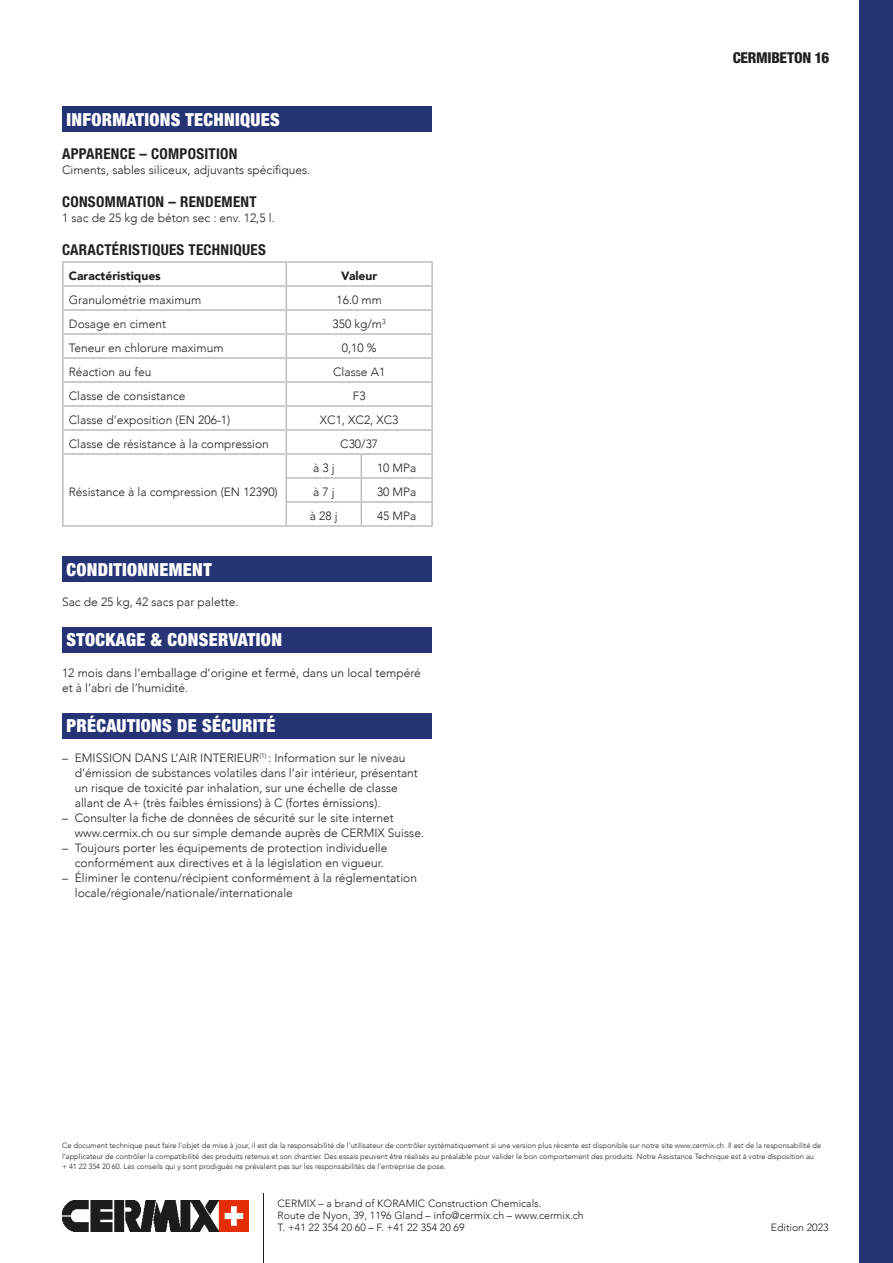
<style>
.page{position:relative;width:893px;height:1263px;background:#fff}
.page>*{position:absolute;margin:0;border:0;box-sizing:border-box;transform-origin:0 0}
.H4_-_Titre_fiche{font:900 condensed 18px "Helvetica Neue LT Std";letter-spacing:.02em;color:#fff}
.H5_-_Sout-Titre_Fich{font:700 condensed 15px "Helvetica Neue LT Std";letter-spacing:.02em;color:#231f20}
.t1{font:800 condensed 15px "Helvetica Neue LT Std";letter-spacing:-.02em;color:#231f20}
.P_-_Texte_courant{font:300 12px/15px "Avenir";color:#231f20}
.P_-_Texte_courant_ce{font:300 12px "Avenir";color:#231f20}
.P_-_Texte_courant-2{font:900 12px "Avenir";color:#231f20}
.P_-_Texte_courant_ce-2{font:900 12px "Avenir";color:#231f20}
.t2{font:300 10.5px/12px "Avenir";color:#231f20}
.t3{font:300 7.5px/10.5px "Avenir";color:#231f20}
</style>
<div class="page">
<div style="left:859px;top:0;width:34px;height:1263px;background:#263374"></div>
<hr style="left:264px;top:1193px;width:1px;height:70px;background:#231f20">
<img style="left:62px;top:1201px;width:187px;height:30px">
<div style="left:62px;top:107px;width:370px;height:25px;background:#263374"></div>
<hr style="left:62px;top:261px;width:224px;height:2px;background:#bcbdc0">
<hr style="left:62px;top:263px;width:2px;height:22px;background:#bcbdc0">
<hr style="left:62px;top:285px;width:224px;height:2px;background:#bcbdc0">
<hr style="left:62px;top:287px;width:2px;height:22px;background:#bcbdc0">
<hr style="left:361px;top:285px;width:72px;height:2px;background:#bcbdc0">
<hr style="left:62px;top:309px;width:224px;height:2px;background:#bcbdc0">
<hr style="left:62px;top:311px;width:2px;height:22px;background:#bcbdc0">
<hr style="left:361px;top:309px;width:72px;height:2px;background:#bcbdc0">
<hr style="left:62px;top:333px;width:224px;height:2px;background:#bcbdc0">
<hr style="left:62px;top:335px;width:2px;height:22px;background:#bcbdc0">
<hr style="left:62px;top:357px;width:224px;height:2px;background:#bcbdc0">
<hr style="left:62px;top:359px;width:2px;height:22px;background:#bcbdc0">
<hr style="left:62px;top:381px;width:224px;height:2px;background:#bcbdc0">
<hr style="left:62px;top:383px;width:2px;height:22px;background:#bcbdc0">
<hr style="left:62px;top:405px;width:224px;height:2px;background:#bcbdc0">
<hr style="left:62px;top:407px;width:2px;height:22px;background:#bcbdc0">
<hr style="left:62px;top:429px;width:224px;height:2px;background:#bcbdc0">
<hr style="left:62px;top:431px;width:2px;height:22px;background:#bcbdc0">
<hr style="left:286px;top:261px;width:75px;height:2px;background:#bcbdc0">
<hr style="left:361px;top:261px;width:72px;height:2px;background:#bcbdc0">
<hr style="left:431px;top:263px;width:2px;height:22px;background:#bcbdc0">
<hr style="left:431px;top:287px;width:2px;height:22px;background:#bcbdc0">
<hr style="left:431px;top:311px;width:2px;height:22px;background:#bcbdc0">
<hr style="left:431px;top:455px;width:2px;height:22px;background:#bcbdc0">
<hr style="left:431px;top:479px;width:2px;height:22px;background:#bcbdc0">
<hr style="left:431px;top:503px;width:2px;height:22px;background:#bcbdc0">
<hr style="left:286px;top:525px;width:75px;height:2px;background:#bcbdc0">
<hr style="left:361px;top:525px;width:72px;height:2px;background:#bcbdc0">
<hr style="left:361px;top:333px;width:72px;height:2px;background:#bcbdc0">
<hr style="left:431px;top:335px;width:2px;height:22px;background:#bcbdc0">
<hr style="left:361px;top:357px;width:72px;height:2px;background:#bcbdc0">
<hr style="left:431px;top:359px;width:2px;height:22px;background:#bcbdc0">
<hr style="left:361px;top:381px;width:72px;height:2px;background:#bcbdc0">
<hr style="left:431px;top:383px;width:2px;height:22px;background:#bcbdc0">
<hr style="left:361px;top:405px;width:72px;height:2px;background:#bcbdc0">
<hr style="left:431px;top:407px;width:2px;height:22px;background:#bcbdc0">
<hr style="left:361px;top:429px;width:72px;height:2px;background:#bcbdc0">
<hr style="left:431px;top:431px;width:2px;height:22px;background:#bcbdc0">
<hr style="left:361px;top:453px;width:72px;height:2px;background:#bcbdc0">
<hr style="left:361px;top:477px;width:72px;height:2px;background:#bcbdc0">
<hr style="left:361px;top:501px;width:72px;height:2px;background:#bcbdc0">
<hr style="left:62px;top:453px;width:224px;height:2px;background:#bcbdc0">
<hr style="left:62px;top:455px;width:2px;height:23px;background:#bcbdc0">
<hr style="left:62px;top:478px;width:2px;height:24px;background:#bcbdc0">
<hr style="left:62px;top:502px;width:2px;height:23px;background:#bcbdc0">
<svg style="left:286px;top:263px;width:146px;height:262px"></svg>
<hr style="left:62px;top:525px;width:224px;height:2px;background:#bcbdc0">
<div style="left:62px;top:557px;width:370px;height:25px;background:#263374"></div>
<div style="left:62px;top:627px;width:370px;height:26px;background:#263374"></div>
<div style="left:62px;top:713px;width:370px;height:25px;background:#263374"></div>
<p class="H4_-_Titre_fiche" style="left:66px;top:108px;width:215px">INFORMATIONS TECHNIQUES</p>
<p class="H5_-_Sout-Titre_Fich" style="left:62px;top:145px;width:177px">APPARENCE – COMPOSITION</p>
<p class="P_-_Texte_courant" style="left:62px;top:163px;width:250px">Ciments, sables siliceux, adjuvants spécifiques.</p>
<p class="H5_-_Sout-Titre_Fich" style="left:62px;top:193px;width:196px">CONSOMMATION – RENDEMENT</p>
<p class="P_-_Texte_courant" style="left:62px;top:211px;width:214px">1 sac de 25 kg de béton sec : env. 12,5 l.</p>
<p class="H5_-_Sout-Titre_Fich" style="left:62px;top:241px;width:205px">CARACTÉRISTIQUES TECHNIQUES</p>
<p class="P_-_Texte_courant-2" style="left:69px;top:265px;width:94px">Caractéristiques</p>
<p class="P_-_Texte_courant_ce-2" style="left:341px;top:265px;width:38px">Valeur</p>
<p class="P_-_Texte_courant" style="left:69px;top:292px;width:134px">Granulométrie maximum</p>
<p class="P_-_Texte_courant_ce" style="left:336px;top:293px;width:47px">16.0 mm</p>
<p class="P_-_Texte_courant" style="left:69px;top:316px;width:99px">Dosage en ciment</p>
<p class="P_-_Texte_courant_ce" style="left:333px;top:317px;width:55px">350 kg/m<sup>3</sup></p>
<p class="P_-_Texte_courant" style="left:69px;top:340px;width:156px">Teneur en chlorure maximum</p>
<p class="P_-_Texte_courant_ce" style="left:342px;top:341px;width:36px">0,10 %</p>
<p class="P_-_Texte_courant" style="left:69px;top:364px;width:84px">Réaction au feu</p>
<p class="P_-_Texte_courant_ce" style="left:333px;top:365px;width:54px">Classe A1</p>
<p class="P_-_Texte_courant" style="left:69px;top:388px;width:118px">Classe de consistance</p>
<p class="P_-_Texte_courant_ce" style="left:353px;top:389px;width:14px">F3</p>
<p class="P_-_Texte_courant" style="left:69px;top:412px;width:163px">Classe d’exposition (EN 206-1)</p>
<p class="P_-_Texte_courant_ce" style="left:320px;top:413px;width:80px">XC1, XC2, XC3</p>
<p class="P_-_Texte_courant" style="left:69px;top:436px;width:202px">Classe de résistance à la compression</p>
<p class="P_-_Texte_courant_ce" style="left:340px;top:437px;width:39px">C30/37</p>
<p class="P_-_Texte_courant" style="left:69px;top:484px;width:210px">Résistance à la compression (EN 12390)</p>
<p class="P_-_Texte_courant_ce" style="left:313px;top:461px;width:23px">à 3 j</p>
<p class="P_-_Texte_courant_ce" style="left:377px;top:461px;width:41px">10 MPa</p>
<p class="P_-_Texte_courant_ce" style="left:313px;top:485px;width:23px">à 7 j</p>
<p class="P_-_Texte_courant_ce" style="left:377px;top:485px;width:41px">30 MPa</p>
<p class="P_-_Texte_courant_ce" style="left:310px;top:509px;width:29px">à 28 j</p>
<p class="P_-_Texte_courant_ce" style="left:377px;top:509px;width:41px">45 MPa</p>
<p class="H4_-_Titre_fiche" style="left:66px;top:558px;width:147px">CONDITIONNEMENT</p>
<p class="P_-_Texte_courant" style="left:62px;top:595px;width:178px">Sac de 25 kg, 42 sacs par palette.</p>
<p class="H4_-_Titre_fiche" style="left:66px;top:629px;width:217px">STOCKAGE &amp; CONSERVATION</p>
<p class="P_-_Texte_courant" style="left:62px;top:665px;width:360px">12 mois dans l’emballage d’origine et fermé, dans un local tempéré et à l’abri de l’humidité.</p>
<p class="H4_-_Titre_fiche" style="left:66px;top:714px;width:211px">PRÉCAUTIONS DE SÉCURITÉ</p>
<p class="P_-_Texte_courant" style="left:75px;top:751px;width:345px;text-indent:-13px">– EMISSION DANS L’AIR INTERIEUR<sup>(1)</sup> : Information sur le niveau d’émission de substances volatiles dans l’air intérieur, présentant un risque de toxicité par inhalation, sur une échelle de classe allant de A+ (très faibles émissions) à C (fortes émissions).</p>
<p class="P_-_Texte_courant" style="left:75px;top:811px;width:351px;text-indent:-13px">– Consulter la fiche de données de sécurité sur le site internet www.cermix.ch ou sur simple demande auprès de CERMIX Suisse.</p>
<p class="P_-_Texte_courant" style="left:75px;top:841px;width:314px;text-indent:-13px">– Toujours porter les équipements de protection individuelle conformément aux directives et à la législation en vigueur.</p>
<p class="P_-_Texte_courant" style="left:75px;top:871px;width:344px;text-indent:-13px">– Éliminer le contenu/récipient conformément à la réglementation locale/régionale/nationale/internationale</p>
<p class="t1" style="left:733px;top:48px;width:98px">CERMIBETON 16</p>
<p class="t3" style="left:62px;top:1140px;width:761px">Ce document technique peut faire l’objet de mise à jour, il est de la responsabilité de l’utilisateur de contrôler systématiquement si une version plus récente est disponible sur notre site www.cermix.ch. Il est de la responsabilité de l’applicateur de contrôler la compatibilité des produits retenus et son chantier. Des essais peuvent être réalisés au préalable pour valider le bon comportement des produits. Notre Assistance Technique est à votre disposition au<br>+ 41 22 354 20 60. Les conseils qui y sont prodigués ne prévalent pas sur les responsabilités de l’entreprise de pose.</p>
<p class="t2" style="left:278px;top:1197px;width:308px">CERMIX – a brand of KORAMIC Construction Chemicals.<br>Route de Nyon, 39, 1196 Gland – info@cermix.ch – www.cermix.ch<br>T. +41 22 354 20 60 – F. +41 22 354 20 69</p>
<p class="t2" style="left:771px;top:1221px;width:59px">Edition 2023</p>
</div>
